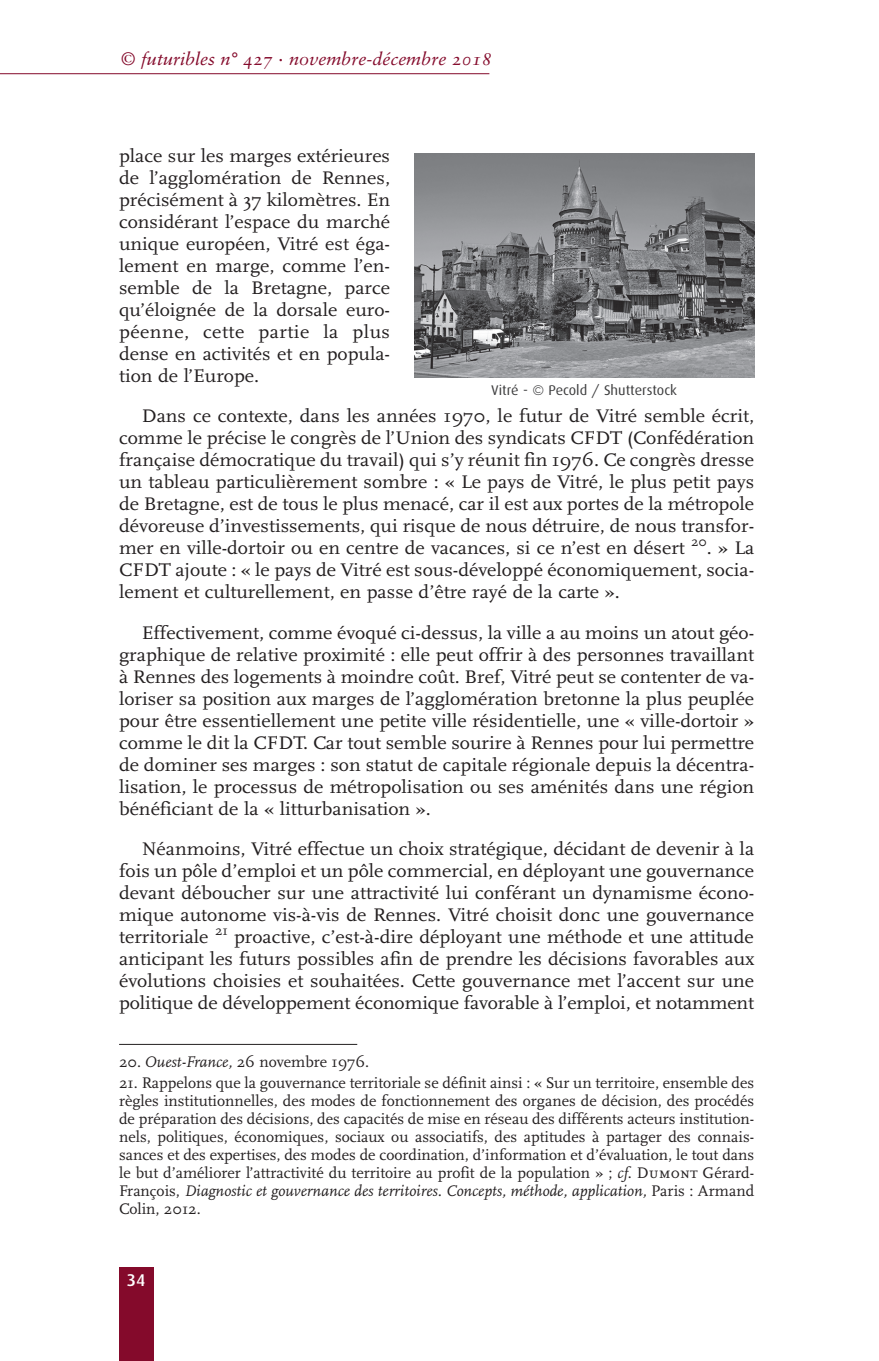
<style>
.page{position:relative;width:879px;height:1361px;background:#fff}
.page>*{position:absolute;margin:0;border:0;box-sizing:border-box;transform-origin:0 0}
.t1{font:19px/22px "Scala";color:#231f20;text-align:justify;scale:1.06 1}
.t2{font:18px "Sabon Italic Os F";color:#840a2b}
.t3{font:500 17px "Dax";color:#fff}
.t4{font:16px/18px "Scala";color:#231f20;text-align:justify}
.t5{font:14px "Dax";color:#3e3e3f}
.s1{font-style:italic}
.s2{font-family:"Scala Caps"}
</style>
<div class="page">
<hr style="left:119px;top:1044px;width:238px;height:1px;background:#231f20">
<hr style="left:0;top:73px;width:489px;height:1px;background:#840a2b">
<div style="left:119px;top:1267px;width:34px;height:94px;background:#840a2b"></div>
<img style="left:414px;top:153px;width:340px;height:224px">
<p class="t2" style="left:121px;top:51px;width:372px">© futuribles n° 427 . novembre-décembre 2018</p>
<p class="t1" style="left:119px;top:144px;width:257px">place sur les marges extérieures de l’agglomération de Rennes, précisément à 37 kilomètres. En considérant l’espace du marché unique européen, Vitré est éga&shy;lement en marge, comme l’en&shy;semble de la Bretagne, parce qu’éloignée de la dorsale euro&shy;péenne, cette partie la plus dense en activités et en popula&shy;tion de l’Europe.</p>
<p class="t1" style="left:119px;top:404px;width:601px;text-indent:23px">Dans ce contexte, dans les années 1970, le futur de Vitré semble écrit, comme le précise le congrès de l’Union des syndicats CFDT (Confédération française démocratique du travail) qui s’y réunit fin 1976. Ce congrès dresse un tableau particulièrement sombre : « Le pays de Vitré, le plus petit pays de Bretagne, est de tous le plus menacé, car il est aux portes de la métropole dévoreuse d’investissements, qui risque de nous détruire, de nous transfor&shy;mer en ville-dortoir ou en centre de vacances, si ce n’est en désert <sup>20</sup>. » La CFDT ajoute : « le pays de Vitré est sous-développé économiquement, socia&shy;lement et culturellement, en passe d’être rayé de la carte ».</p>
<p class="t1" style="left:119px;top:621px;width:601px;text-indent:23px">Effectivement, comme évoqué ci-dessus, la ville a au moins un atout géo&shy;graphique de relative proximité : elle peut offrir à des personnes travaillant à Rennes des logements à moindre coût. Bref, Vitré peut se contenter de va&shy;loriser sa position aux marges de l’agglomération bretonne la plus peuplée pour être essentiellement une petite ville résidentielle, une « ville-dortoir » comme le dit la CFDT. Car tout semble sourire à Rennes pour lui permettre de dominer ses marges : son statut de capitale régionale depuis la décentra&shy;lisation, le processus de métropolisation ou ses aménités dans une région bénéficiant de la « litturbanisation ».</p>
<p class="t1" style="left:119px;top:837px;width:601px;text-indent:23px">Néanmoins, Vitré effectue un choix stratégique, décidant de devenir à la fois un pôle d’emploi et un pôle commercial, en déployant une gouvernance devant déboucher sur une attractivité lui conférant un dynamisme écono&shy;mique autonome vis-à-vis de Rennes. Vitré choisit donc une gouvernance territoriale <sup>21</sup> proactive, c’est-à-dire déployant une méthode et une attitude anticipant les futurs possibles afin de prendre les décisions favorables aux évolutions choisies et souhaitées. Cette gouvernance met l’accent sur une politique de développement économique favorable à l’emploi, et notamment</p>
<p class="t5" style="left:491px;top:384px;width:187px">Vitré - © Pecold / Shutterstock</p>
<p class="t4" style="left:119px;top:1052px;width:252px">20. <span class="s1">Ouest-France,</span> 26 novembre 1976.</p>
<p class="t4" style="left:119px;top:1073px;width:636px">21. Rappelons que la gouvernance territoriale se définit ainsi : « Sur un territoire, ensemble des règles institutionnelles, des modes de fonctionnement des organes de décision, des procédés de préparation des décisions, des capacités de mise en réseau des différents acteurs institution&shy;nels, politiques, économiques, sociaux ou associatifs, des aptitudes à partager des connais&shy;sances et des expertises, des modes de coordination, d’information et d’évaluation, le tout dans le but d’améliorer l’attractivité du territoire au profit de la population » ; <span class="s1">cf</span>. <span class="s2">Dumont</span> Gérard-François, <span class="s1">Diagnostic et gouvernance des territoires. Concepts, méthode, application,</span> Paris : Armand Colin, 2012.</p>
<p class="t3" style="left:127px;top:1272px;width:20px">34</p>
</div>
